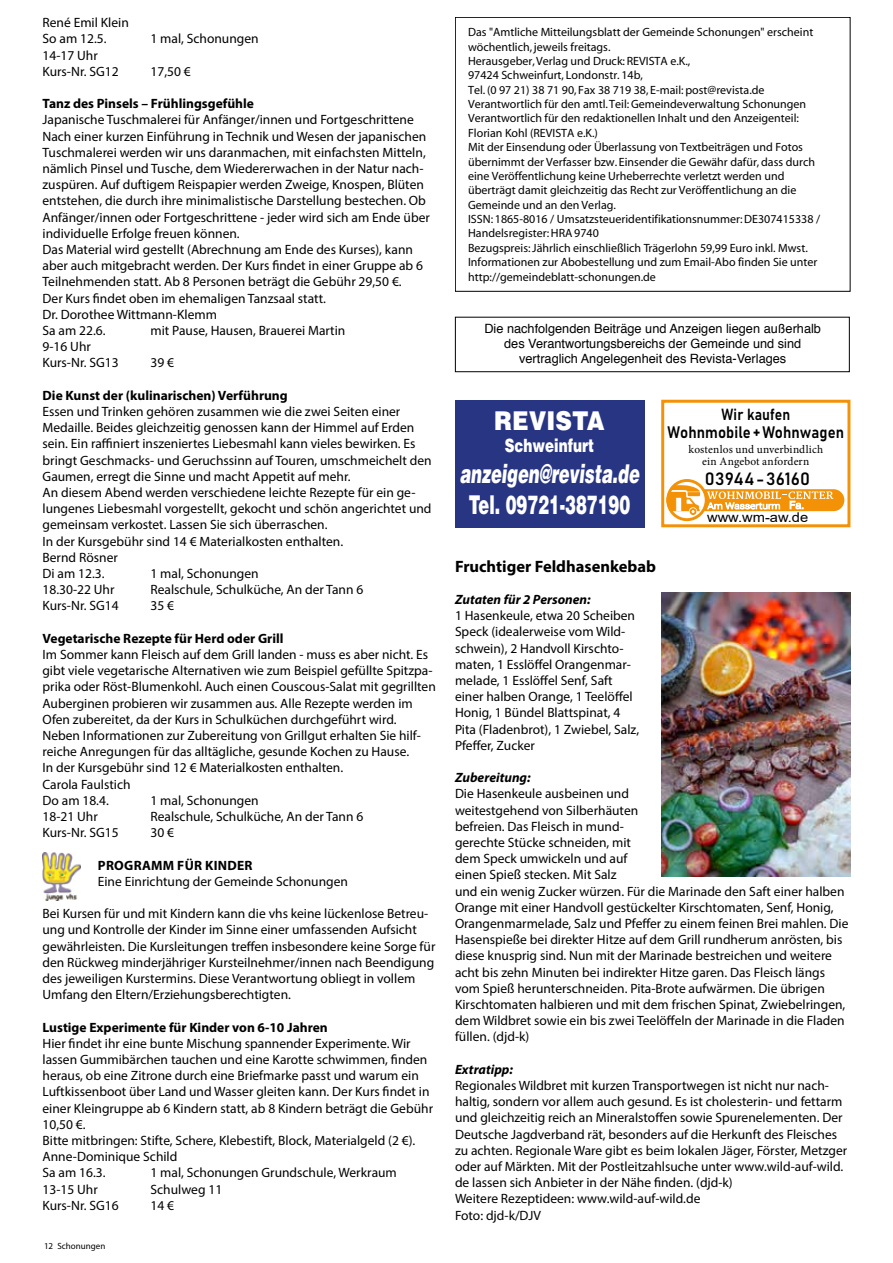
<style>
.page{position:relative;width:893px;height:1263px;background:#fff}
.page>*{position:absolute;margin:0;border:0;box-sizing:border-box;transform-origin:0 0}
.t1{font:italic 900 25.95px "Helvetica";color:#fff;scale:.63 1}
.t2{font:900 25.95px "Helvetica";color:#fff;scale:.63 1}
.t3{font:900 25.95px "Helvetica";color:#fff;scale:.89 1}
.t4{font:900 18.3px "Helvetica";color:#fff;scale:.74 1}
.t5{font:17.55px "Bahnschrift";letter-spacing:.005em;color:#000}
.t6{font:700 16.5px "Myriad Pro";color:#000}
.t7{font:16.5px "Bahnschrift";letter-spacing:.005em;color:#000;scale:.91 1}
.t8{font:15.9px "Bahnschrift";letter-spacing:.015em;color:#000;scale:.88 1}
.t9{font:13.5px/16.2px "Myriad Pro";color:#000}
.t10{font:700 13.5px "Myriad Pro";color:#000}
.t11{font:italic 700 13.5px "Myriad Pro";color:#000}
.t12{font:700 13.5px "Myriad Pro";letter-spacing:.02em;color:#000}
.t13{font:13.5px "Arial";color:#000;scale:1.09 1}
.t14{font:12.75px/15px "Helvetica";color:#000;text-align:center}
.t15{font:12px/14.4px "Myriad";color:#000}
.t16{font:11.55px/12px "Minion Pro";letter-spacing:.01em;color:#000;text-align:center}
.t17{font:9px "Myriad Pro";color:#000}
</style>
<div class="page">
<div style="left:455px;top:17px;width:395px;height:275px;border:1px solid #000"></div>
<div style="left:455px;top:317px;width:395px;height:55px;border:1px solid #000"></div>
<div style="left:455px;top:400px;width:189px;height:127px;background:#283583"></div>
<div style="left:661px;top:400px;width:189px;height:127px;border:3px solid #f39207"></div>
<div style="left:666px;top:489px;width:178px;height:22px;background:#f39207;border-radius:11px"></div>
<div style="left:666px;top:479px;width:42px;height:42px;border:3px solid #f39207;border-radius:50%"></div>
<svg style="left:669px;top:480px;width:164px;height:40px"></svg>
<img style="left:43px;top:852px;width:38px;height:49px">
<img style="left:661px;top:592px;width:189px;height:284px">
<p class="t9" style="left:43px;top:14px;width:88px">René Emil Klein<br>So am 12.5.</p>
<p class="t9" style="left:151px;top:30px;width:110px">1 mal, Schonungen</p>
<p class="t9" style="left:43px;top:47px;width:78px">14-17 Uhr<br>Kurs-Nr. SG12</p>
<p class="t9" style="left:151px;top:63px;width:42px">17,50 €</p>
<p class="t10" style="left:43px;top:95px;width:213px">Tanz des Pinsels – Frühlingsgefühle</p>
<p class="t9" style="left:43px;top:111px;width:389px">Japanische Tuschmalerei für Anfänger/innen und Fortgeschrittene Nach einer kurzen Einführung in Technik und Wesen der japanischen Tuschmalerei werden wir uns daranmachen, mit einfachsten Mitteln, nämlich Pinsel und Tusche, dem Wiedererwachen in der Natur nach&shy;zuspüren. Auf duftigem Reispapier werden Zweige, Knospen, Blüten entstehen, die durch ihre minimalistische Darstellung bestechen. Ob Anfänger/innen oder Fortgeschrittene - jeder wird sich am Ende über individuelle Erfolge freuen können.<br>Das Material wird gestellt (Abrechnung am Ende des Kurses), kann aber auch mitgebracht werden. Der Kurs findet in einer Gruppe ab 6<br>Teilnehmenden statt. Ab 8 Personen beträgt die Gebühr 29,50 €.<br>Der Kurs findet oben im ehemaligen Tanzsaal statt.<br>Dr. Dorothee Wittmann-Klemm<br>Sa am 22.6.</p>
<p class="t9" style="left:151px;top:322px;width:196px">mit Pause, Hausen, Brauerei Martin</p>
<p class="t9" style="left:43px;top:338px;width:78px">9-16 Uhr<br>Kurs-Nr. SG13</p>
<p class="t9" style="left:151px;top:354px;width:25px">39 €</p>
<p class="t10" style="left:43px;top:386px;width:247px">Die Kunst der (kulinarischen) Verführung</p>
<p class="t9" style="left:43px;top:403px;width:391px">Essen und Trinken gehören zusammen wie die zwei Seiten einer Medaille. Beides gleichzeitig genossen kann der Himmel auf Erden sein. Ein raffiniert inszeniertes Liebesmahl kann vieles bewirken. Es bringt Geschmacks- und Geruchssinn auf Touren, umschmeichelt den Gaumen, erregt die Sinne und macht Appetit auf mehr.<br>An diesem Abend werden verschiedene leichte Rezepte für ein ge&shy;lungenes Liebesmahl vorgestellt, gekocht und schön angerichtet und gemeinsam verkostet. Lassen Sie sich überraschen.<br>In der Kursgebühr sind 14 € Materialkosten enthalten.<br>Bernd Rösner<br>Di am 12.3.</p>
<p class="t9" style="left:151px;top:565px;width:110px">1 mal, Schonungen</p>
<p class="t9" style="left:43px;top:581px;width:73px">18.30-22 Uhr</p>
<p class="t9" style="left:151px;top:581px;width:214px">Realschule, Schulküche, An der Tann 6</p>
<p class="t9" style="left:43px;top:597px;width:78px">Kurs-Nr. SG14</p>
<p class="t9" style="left:151px;top:597px;width:25px">35 €</p>
<p class="t10" style="left:43px;top:629px;width:242px">Vegetarische Rezepte für Herd oder Grill</p>
<p class="t9" style="left:43px;top:646px;width:395px">Im Sommer kann Fleisch auf dem Grill landen - muss es aber nicht. Es gibt viele vegetarische Alternativen wie zum Beispiel gefüllte Spitzpa&shy;prika oder Röst-Blumenkohl. Auch einen Couscous-Salat mit gegrillten Auberginen probieren wir zusammen aus. Alle Rezepte werden im Ofen zubereitet, da der Kurs in Schulküchen durchgeführt wird.<br>Neben Informationen zur Zubereitung von Grillgut erhalten Sie hilf&shy;reiche Anregungen für das alltägliche, gesunde Kochen zu Hause.<br>In der Kursgebühr sind 12 € Materialkosten enthalten.<br>Carola Faulstich<br>Do am 18.4.</p>
<p class="t9" style="left:151px;top:792px;width:110px">1 mal, Schonungen</p>
<p class="t9" style="left:43px;top:808px;width:57px">18-21 Uhr</p>
<p class="t9" style="left:151px;top:808px;width:214px">Realschule, Schulküche, An der Tann 6</p>
<p class="t9" style="left:43px;top:824px;width:78px">Kurs-Nr. SG15</p>
<p class="t9" style="left:151px;top:824px;width:25px">30 €</p>
<p class="t12" style="left:98px;top:856px;width:156px">PROGRAMM FÜR KINDER</p>
<p class="t9" style="left:98px;top:873px;width:252px">Eine Einrichtung der Gemeinde Schonungen</p>
<p class="t9" style="left:43px;top:905px;width:394px">Bei Kursen für und mit Kindern kann die vhs keine lückenlose Betreu&shy;ung und Kontrolle der Kinder im Sinne einer umfassenden Aufsicht gewährleisten. Die Kursleitungen treffen insbesondere keine Sorge für den Rückweg minderjähriger Kursteilnehmer/innen nach Beendigung des jeweiligen Kurstermins. Diese Verantwortung obliegt in vollem Umfang den Eltern/Erziehungsberechtigten.</p>
<p class="t10" style="left:43px;top:1018px;width:287px">Lustige Experimente für Kinder von 6-10 Jahren</p>
<p class="t9" style="left:43px;top:1035px;width:392px">Hier findet ihr eine bunte Mischung spannender Experimente. Wir lassen Gummibärchen tauchen und eine Karotte schwimmen, finden heraus, ob eine Zitrone durch eine Briefmarke passt und warum ein Luftkissenboot über Land und Wasser gleiten kann. Der Kurs findet in einer Kleingruppe ab 6 Kindern statt, ab 8 Kindern beträgt die Gebühr 10,50 €.<br>Bitte mitbringen: Stifte, Schere, Klebestift, Block, Materialgeld (2 €).<br>Anne-Dominique Schild<br>Sa am 16.3.</p>
<p class="t9" style="left:151px;top:1164px;width:248px">1 mal, Schonungen Grundschule, Werkraum</p>
<p class="t9" style="left:43px;top:1181px;width:57px">13-15 Uhr</p>
<p class="t9" style="left:151px;top:1181px;width:73px">Schulweg 11</p>
<p class="t9" style="left:43px;top:1197px;width:78px">Kurs-Nr. SG16</p>
<p class="t9" style="left:151px;top:1197px;width:25px">14 €</p>
<p class="t17" style="left:44px;top:1240px;width:63px">12 Schonungen</p>
<p class="t15" style="left:468px;top:25px;width:353px">Das "Amtliche Mitteilungsblatt der Gemeinde Schonungen" erscheint wöchentlich, jeweils freitags.<br>Herausgeber, Verlag und Druck: REVISTA e.K.,<br>97424 Schweinfurt, Londonstr. 14b,<br>Tel. (0 97 21) 38 71 90, Fax 38 719 38, E-mail: post@revista.de Verantwortlich für den amtl. Teil: Gemeindeverwaltung Schonungen Verantwortlich für den redaktionellen Inhalt und den Anzeigenteil:<br>Florian Kohl (REVISTA e.K.)<br>Mit der Einsendung oder Überlassung von Textbeiträgen und Fotos übernimmt der Verfasser bzw. Einsender die Gewähr dafür, dass durch eine Veröffentlichung keine Urheberrechte verletzt werden und überträgt damit gleichzeitig das Recht zur Veröffentlichung an die Gemeinde und an den Verlag.<br>ISSN: 1865-8016 / Umsatzsteueridentifikationsnummer: DE307415338 / Handelsregister: HRA 9740<br>Bezugspreis: Jährlich einschließlich Trägerlohn 59,99 Euro inkl. Mwst.<br>Informationen zur Abobestellung und zum Email-Abo finden Sie unter http://gemeindeblatt-schonungen.de</p>
<p class="t14" style="left:484px;top:321px;width:338px">Die nachfolgenden Beiträge und Anzeigen liegen außerhalb des Verantwortungsbereichs der Gemeinde und sind vertraglich Angelegenheit des Revista-Verlages</p>
<h1 class="t3" style="left:494px;top:403px;width:126px">REVISTA</h1>
<h2 class="t4" style="left:505px;top:433px;width:122px">Schweinfurt</h2>
<h1 class="t1" style="left:460px;top:456px;width:287px">anzeigen@revista.de</h1>
<h1 class="t2" style="left:469px;top:487px;width:258px">Tel. 09721-387190</h1>
<p class="t8" style="left:721px;top:402px;width:80px">Wir kaufen</p>
<p class="t7" style="left:668px;top:419px;width:196px">Wohnmobile+Wohnwagen</p>
<p class="t16" style="left:689px;top:444px;width:136px">kostenlos und unverbindlich ein Angebot anfordern</p>
<p class="t5" style="left:705px;top:465px;width:107px">03944-36160</p>
<p class="t13" style="left:707px;top:508px;width:94px">www.wm-aw.de</p>
<p class="t6" style="left:455px;top:555px;width:202px">Fruchtiger Feldhasenkebab</p>
<p class="t11" style="left:455px;top:591px;width:137px">Zutaten für 2 Personen:</p>
<p class="t9" style="left:455px;top:607px;width:186px">1 Hasenkeule, etwa 20 Scheiben<br>Speck (idealerweise vom Wild&shy;schwein), 2 Handvoll Kirschto&shy;maten, 1 Esslöffel Orangenmar&shy;melade, 1 Esslöffel Senf, Saft einer halben Orange, 1 Teelöffel<br>Honig, 1 Bündel Blattspinat, 4<br>Pita (Fladenbrot), 1 Zwiebel, Salz,<br>Pfeffer, Zucker</p>
<p class="t11" style="left:455px;top:769px;width:77px">Zubereitung:</p>
<p class="t9" style="left:455px;top:785px;width:395px">Die Hasenkeule ausbeinen und<br>weitestgehend von Silberhäuten<br>befreien. Das Fleisch in mund-<br>gerechte Stücke schneiden, mit<br>dem Speck umwickeln und auf<br>einen Spieß stecken. Mit Salz<br>und ein wenig Zucker würzen. Für die Marinade den Saft einer halben Orange mit einer Handvoll gestückelter Kirschtomaten, Senf, Honig, Orangenmarmelade, Salz und Pfeffer zu einem feinen Brei mahlen. Die Hasenspieße bei direkter Hitze auf dem Grill rundherum anrösten, bis diese knusprig sind. Nun mit der Marinade bestreichen und weitere acht bis zehn Minuten bei indirekter Hitze garen. Das Fleisch längs vom Spieß herunterschneiden. Pita-Brote aufwärmen. Die übrigen Kirschtomaten halbieren und mit dem frischen Spinat, Zwiebelringen, dem Wildbret sowie ein bis zwei Teelöffeln der Marinade in die Fladen füllen. (djd-k)</p>
<p class="t11" style="left:455px;top:1060px;width:60px">Extratipp:</p>
<p class="t9" style="left:455px;top:1077px;width:394px">Regionales Wildbret mit kurzen Transportwegen ist nicht nur nach&shy;haltig, sondern vor allem auch gesund. Es ist cholesterin- und fettarm und gleichzeitig reich an Mineralstoffen sowie Spurenelementen. Der Deutsche Jagdverband rät, besonders auf die Herkunft des Fleisches zu achten. Regionale Ware gibt es beim lokalen Jäger, Förster, Metzger oder auf Märkten. Mit der Postleitzahlsuche unter www.wild-auf-wild. de lassen sich Anbieter in der Nähe finden. (djd-k)<br>Weitere Rezeptideen: www.wild-auf-wild.de<br>Foto: djd-k/DJV</p>
</div>
